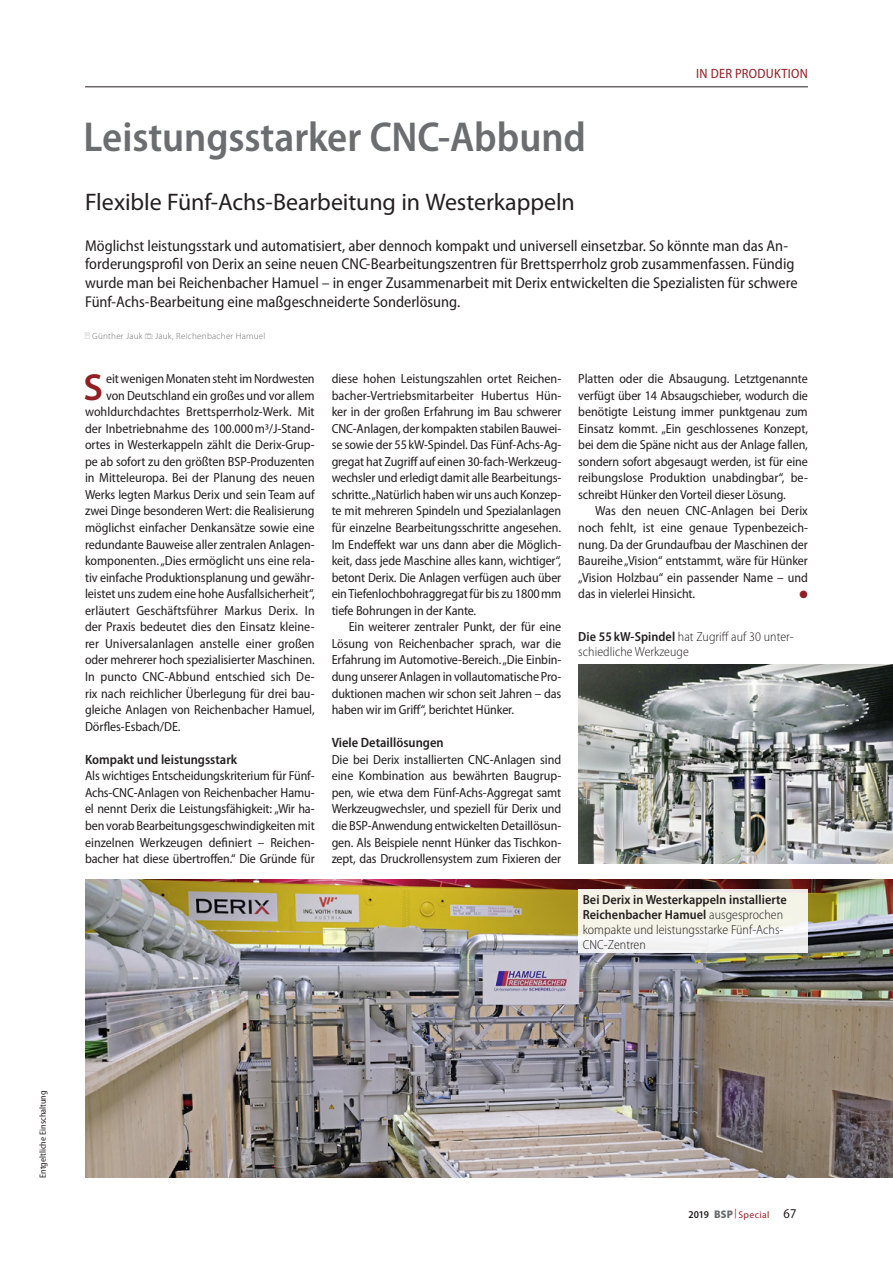
<style>
.page{position:relative;width:893px;height:1263px;background:#fff}
.page>*{position:absolute;margin:0;border:0;box-sizing:border-box;transform-origin:0 0}
.t1{font:600 semi-condensed 42px "Myriad Pro";color:#6c6d70}
.t2{font:600 37.8px "Myriad Pro";color:#911f23}
.t3{font:24px "Myriad Pro";letter-spacing:-.005em;color:#231f20}
.t4{font:semi-condensed 15.75px/18.8px "Myriad Pro";color:#231f20}
.t5{font:600 semi-condensed 13.5px "Myriad Pro";color:#231f20}
.t6{font:semi-condensed 13.5px "Myriad Pro";letter-spacing:.02em;color:#911f23}
.t7{font:semi-condensed 13.2px/16.5px "Myriad Pro";letter-spacing:-.005em;color:#231f20;text-align:justify}
.t8{font:300 semi-condensed 13.2px/15px "Myriad Pro";letter-spacing:.005em;color:#231f20}
.t9{font:10.5px "Zapf Dingbats ITC";color:#911f23}
.t10{font:9.75px "Myriad Pro";letter-spacing:.04em;color:#911f23}
.t11{font:300 9px "Myriad Pro";letter-spacing:.03em;color:#6c6d70}
.t12{font:semi-condensed 9px "Myriad Pro";color:#231f20}
.s1{font-weight:600}
.s2{font-weight:600;font-stretch:semi-condensed;font-size:10.5px;color:#231f20}
.s3{font-weight:900;font-stretch:semi-condensed;font-size:11.1px;color:#6c6d70}
.s4{font-stretch:semi-condensed;font-size:13.5px;color:#231f20}
</style>
<div class="page">
<img style="left:578px;top:664px;width:315px;height:199px">
<img style="left:85px;top:880px;width:808px;height:298px">
<svg style="left:578px;top:889px;width:230px;height:64px;fill:#f4f3e7"></svg>
<hr style="left:85px;top:87px;width:723px;height:1px;background:#231f20">
<p class="t6" style="left:696px;top:65px;width:113px">IN DER PRODUKTION</p>
<h1 class="t1" style="left:83px;top:111px;width:504px">Leistungsstarker CNC-Abbund</h1>
<h3 class="t3" style="left:85px;top:187px;width:491px">Flexible Fünf-Achs-Bearbeitung in Westerkappeln</h3>
<p class="t4" style="left:85px;top:236px;width:714px">Möglichst leistungsstark und automatisiert, aber dennoch kompakt und universell einsetzbar. So könnte man das An&shy;forderungsprofil von Derix an seine neuen CNC-Bearbeitungszentren für Brettsperrholz grob zusammenfassen. Fündig wurde man bei Reichenbacher Hamuel – in enger Zusammenarbeit mit Derix entwickelten die Spezialisten für schwere Fünf-Achs-Bearbeitung eine maßgeschneiderte Sonderlösung.</p>
<p class="t11" style="left:92px;top:330px;width:52px">Günther Jauk</p>
<p class="t11" style="left:155px;top:330px;width:112px">Jauk, Reichenbacher Hamuel</p>
<h2 class="t2" style="left:83px;top:363px;width:21px">S</h2>
<p class="t7" style="left:106px;top:370px;width:210px">eit wenigen Monaten steht im Nordwesten</p>
<p class="t7" style="left:578px;top:370px;width:231px">Platten oder die Absaugung. Letztgenannte verfügt über 14 Absaugschieber, wodurch die benötigte Leistung immer punktgenau zum Einsatz kommt. „Ein geschlossenes Konzept, bei dem die Späne nicht aus der Anlage fallen, sondern sofort abgesaugt werden, ist für eine reibungslose Produktion unabdingbar“, be&shy;schreibt Hünker den Vorteil dieser Lösung.</p>
<p class="t7" style="left:578px;top:503px;width:231px;text-indent:17px">Was den neuen CNC-Anlagen bei Derix noch fehlt, ist eine genaue Typenbezeich&shy;nung. Da der Grundaufbau der Maschinen der Baureihe „Vision“ entstammt, wäre für Hünker „Vision Holzbau“ ein passender Name – und das in vielerlei Hinsicht.</p>
<p class="t7" style="left:332px;top:370px;width:231px">diese hohen Leistungszahlen ortet Reichen&shy;bacher-Vertriebsmitarbeiter Hubertus Hün&shy;ker in der großen Erfahrung im Bau schwerer CNC-Anlagen, der kompakten stabilen Bauwei&shy;se sowie der 55kW-Spindel. Das Fünf-Achs-Ag&shy;gregat hat Zugriff auf einen 30-fach-Werkzeug&shy;wechsler und erledigt damit alle Bearbeitungs&shy;schritte. „Natürlich haben wir uns auch Konzep&shy;te mit mehreren Spindeln und Spezialanlagen für einzelne Bearbeitungsschritte angesehen.<br>Im Endeffekt war uns dann aber die Möglich&shy;keit, dass jede Maschine alles kann, wichtiger“, betont Derix. Die Anlagen verfügen auch über ein Tiefenlochbohraggregat für bis zu 1800mm tiefe Bohrungen in der Kante.</p>
<p class="t7" style="left:332px;top:618px;width:231px;text-indent:17px">Ein weiterer zentraler Punkt, der für eine Lösung von Reichenbacher sprach, war die Erfahrung im Automotive-Bereich. „Die Einbin&shy;dung unserer Anlagen in vollautomatische Pro&shy;duktionen machen wir schon seit Jahren – das haben wir im Griff“, berichtet Hünker.</p>
<p class="t5" style="left:332px;top:734px;width:113px">Viele Detaillösungen</p>
<p class="t7" style="left:332px;top:751px;width:231px">Die bei Derix installierten CNC-Anlagen sind eine Kombination aus bewährten Baugrup&shy;pen, wie etwa dem Fünf-Achs-Aggregat samt Werkzeugwechsler, und speziell für Derix und die BSP-Anwendung entwickelten Detaillösun&shy;gen. Als Beispiele nennt Hünker das Tischkon&shy;zept, das Druckrollensystem zum Fixieren der</p>
<p class="t7" style="left:106px;top:387px;width:210px">von Deutschland ein großes und vor allem</p>
<p class="t7" style="left:85px;top:403px;width:231px">wohldurchdachtes Brettsperrholz-Werk. Mit</p>
<p class="t7" style="left:85px;top:420px;width:231px">der Inbetriebnahme des 100.000m3/J-Stand-</p>
<p class="t7" style="left:85px;top:436px;width:231px">ortes in Westerkappeln zählt die Derix-Grup-</p>
<p class="t7" style="left:85px;top:453px;width:231px">pe ab sofort zu den größten BSP-Produzenten</p>
<p class="t7" style="left:85px;top:469px;width:231px">in Mitteleuropa. Bei der Planung des neuen</p>
<p class="t7" style="left:85px;top:486px;width:231px">Werks legten Markus Derix und sein Team auf</p>
<p class="t7" style="left:85px;top:503px;width:231px">zwei Dinge besonderen Wert: die Realisierung</p>
<p class="t7" style="left:85px;top:519px;width:231px">möglichst einfacher Denkansätze sowie eine</p>
<p class="t7" style="left:85px;top:536px;width:231px">redundante Bauweise aller zentralen Anlagen-</p>
<p class="t7" style="left:85px;top:552px;width:231px">komponenten. „Dies ermöglicht uns eine rela-</p>
<p class="t7" style="left:85px;top:569px;width:231px">tiv einfache Produktionsplanung und gewähr-</p>
<p class="t7" style="left:85px;top:585px;width:231px">leistet uns zudem eine hohe Ausfallsicherheit“,</p>
<p class="t7" style="left:85px;top:602px;width:231px">erläutert Geschäftsführer Markus Derix. In</p>
<p class="t7" style="left:85px;top:618px;width:231px">der Praxis bedeutet dies den Einsatz kleine-</p>
<p class="t7" style="left:85px;top:635px;width:231px">rer Universalanlagen anstelle einer großen</p>
<p class="t7" style="left:85px;top:652px;width:231px">oder mehrerer hoch spezialisierter Maschinen.</p>
<p class="t7" style="left:85px;top:668px;width:231px">In puncto CNC-Abbund entschied sich De-</p>
<p class="t7" style="left:85px;top:685px;width:231px">rix nach reichlicher Überlegung für drei bau-</p>
<p class="t7" style="left:85px;top:701px;width:231px">gleiche Anlagen von Reichenbacher Hamuel,</p>
<p class="t7" style="left:85px;top:718px;width:97px">Dörfles-Esbach/DE.</p>
<p class="t5" style="left:85px;top:751px;width:154px">Kompakt und leistungsstark</p>
<p class="t7" style="left:85px;top:767px;width:231px">Als wichtiges Entscheidungskriterium für Fünf-Achs-CNC-Anlagen von Reichenbacher Hamu&shy;el nennt Derix die Leistungsfähigkeit: „Wir ha&shy;ben vorab Bearbeitungsgeschwindigkeiten mit einzelnen Werkzeugen definiert – Reichen&shy;bacher hat diese übertroffen.“ Die Gründe für</p>
<p class="t9" style="left:800px;top:590px;width:10px">●</p>
<p class="t8" style="left:578px;top:629px;width:217px"><span class="s1">Die 55 kW-Spindel</span> hat Zugriff auf 30 unter&shy;schiedliche Werkzeuge</p>
<p class="t8" style="left:583px;top:891px;width:206px"><span class="s1">Bei Derix in Westerkappeln installierte Reichenbacher Hamuel</span> ausgesprochen kompakte und leistungsstarke Fünf-Achs-CNC-Zentren</p>
<p class="t12" style="left:37px;top:1178px;width:89px;rotate:-90deg">Entgeltliche Einschaltung</p>
<p class="t10" style="left:688px;top:1208px;width:110px"><span class="s2">2019</span> <span class="s3">BSP</span>| Special <span class="s4">67</span></p>
</div>
